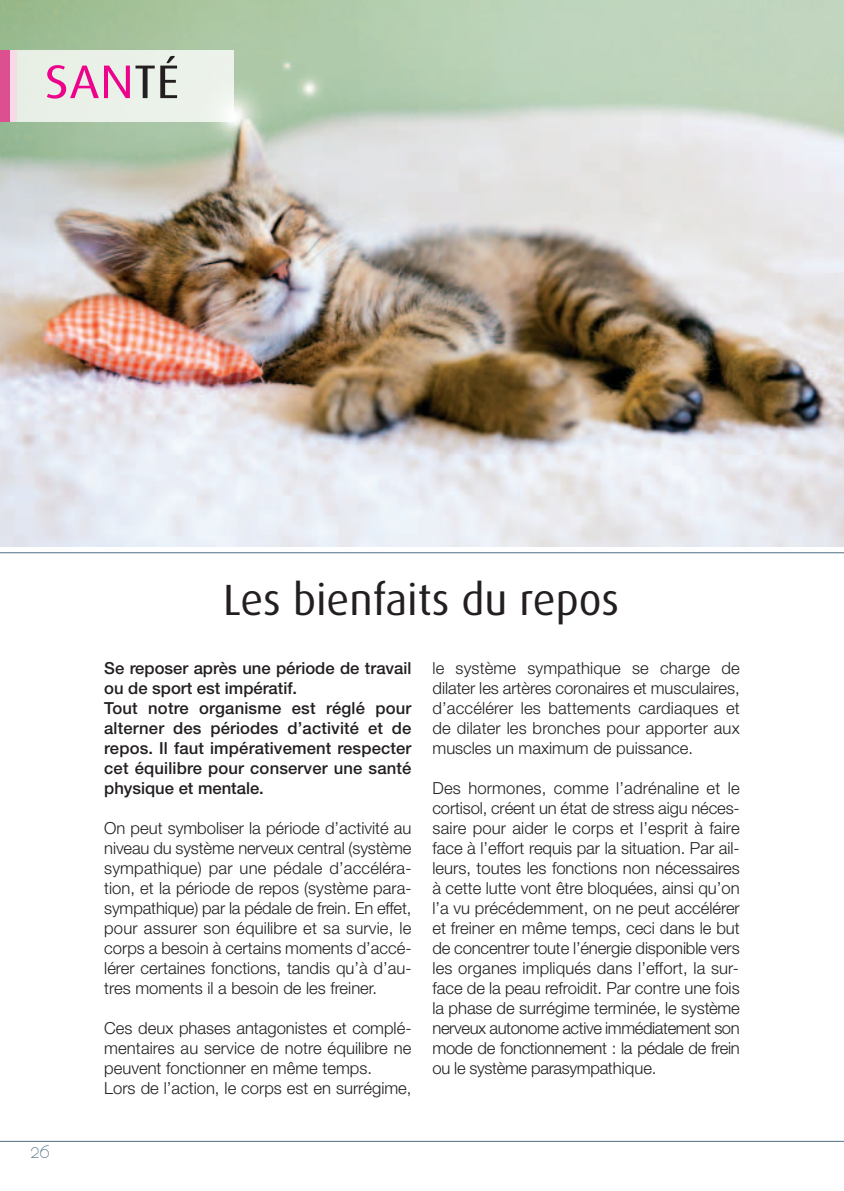
<style>
.page{position:relative;width:844px;height:1191px;background:#fff}
.page>*{position:absolute;margin:0;border:0;box-sizing:border-box;transform-origin:0 0}
.t1{font:47.25px "Dax";color:#ed028c;scale:1.11 1}
.t2{font:43.75px "Dax";color:#231f20}
.t3{font:21px "Eurofurencelight";color:#57768a}
.t4{font:300 16.62px/19.9px "Helvetica Neue";color:#231f20;text-align:justify}
.t5{font:500 16.62px/19.9px "Helvetica Neue";letter-spacing:.01em;color:#231f20}
.s1{color:#231f20}
</style>
<div class="page">
<hr style="left:0;top:1140px;width:843px;height:1px;background:#57768a">
<img style="left:0;top:0;width:843px;height:546px">
<img style="left:0;top:51px;width:182px;height:71px">
<hr style="left:0;top:552px;width:843px;height:1px;background:#57768a">
<img style="left:182px;top:38px;width:164px;height:129px">
<h1 class="t1" style="left:45px;top:61px;width:123px">SAN<span class="s1">TÉ</span></h1>
<h2 class="t2" style="left:223px;top:580px;width:397px">Les bienfaits du repos</h2>
<p class="t3" style="left:30px;top:1141px;width:21px">26</p>
<p class="t5" style="left:104px;top:660px;width:308px">Se reposer après une période de travail ou de sport est impératif.<br>Tout notre organisme est réglé pour alterner des périodes d’activité et de repos. Il faut impérativement respecter cet équilibre pour conserver une santé physique et mentale.</p>
<p class="t4" style="left:104px;top:819px;width:309px">On peut symboliser la période d’activité au niveau du système nerveux central (système sympathique) par une pédale d’accéléra&shy;tion, et la période de repos (système para&shy;sympathique) par la pédale de frein. En effet, pour assurer son équilibre et sa survie, le corps a besoin à certains moments d’accé&shy;lérer certaines fonctions, tandis qu’à d’au&shy;tres moments il a besoin de les freiner.</p>
<p class="t4" style="left:104px;top:1019px;width:309px;text-align:left">Ces deux phases antagonistes et complé&shy;mentaires au service de notre équilibre ne peuvent fonctionner en même temps.<br>Lors de l’action, le corps est en surrégime,</p>
<p class="t4" style="left:432px;top:660px;width:308px">le système sympathique se charge de dilater les artères coronaires et musculaires, d’accélérer les battements cardiaques et de dilater les bronches pour apporter aux muscles un maximum de puissance.</p>
<p class="t4" style="left:432px;top:780px;width:309px">Des hormones, comme l’adrénaline et le cortisol, créent un état de stress aigu néces&shy;saire pour aider le corps et l’esprit à faire face à l’effort requis par la situation. Par ail&shy;leurs, toutes les fonctions non nécessaires à cette lutte vont être bloquées, ainsi qu’on l’a vu précédemment, on ne peut accélérer et freiner en même temps, ceci dans le but de concentrer toute l’énergie disponible vers les organes impliqués dans l’effort, la sur&shy;face de la peau refroidit. Par contre une fois la phase de surrégime terminée, le système nerveux autonome active immédiatement son mode de fonctionnement : la pédale de frein ou le système parasympathique.</p>
</div>
